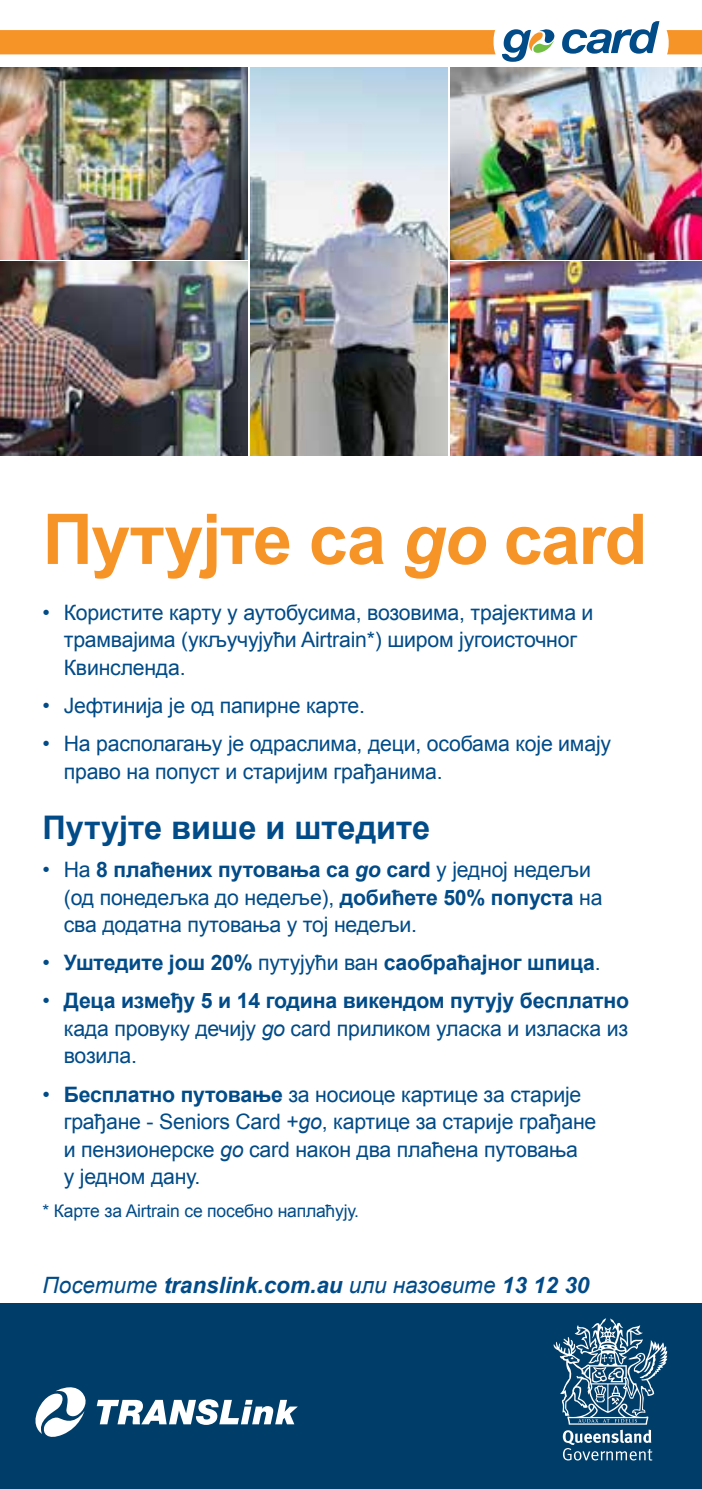
<style>
.page{position:relative;width:702px;height:1489px;background:#fff}
.page>*{position:absolute;margin:0;border:0;box-sizing:border-box;transform-origin:0 0}
.t1{font:700 70px "Arial";letter-spacing:-.02em;color:#f79428}
.t2{font:700 32.5px "Arial";color:#004b88}
.t3{font:italic 700 22.5px "Arial";color:#004b88}
.t4{font:21.25px/27.5px "Arial";letter-spacing:-.01em;color:#004b88}
.t5{font:700 21.25px "Arial";letter-spacing:-.01em;color:#004b88}
.t6{font:17.5px "Arial";letter-spacing:-.01em;color:#004b88}
.s1{font-style:italic}
.s2{font-weight:700}
.s3{font-weight:700;font-style:italic}
.s4{font-weight:400}
</style>
<div class="page">
<img style="left:0;top:68px;width:247px;height:191px">
<img style="left:450px;top:68px;width:252px;height:191px">
<img style="left:450px;top:262px;width:252px;height:193px">
<img style="left:0;top:262px;width:247px;height:193px">
<img style="left:250px;top:68px;width:197px;height:387px">
<svg style="left:0;top:21px;width:702px;height:41px"></svg>
<div style="left:0;top:1302px;width:702px;height:186px;background:#003e69"></div>
<svg style="left:35px;top:1387px;width:51px;height:50px"></svg>
<svg style="left:97px;top:1399px;width:201px;height:25px"></svg>
<svg style="left:553px;top:1318px;width:114px;height:142px"></svg>
<h1 class="t1" style="left:43px;top:492px;width:606px">Путујте са <span class="s1">go</span> card</h1>
<p class="t4" style="left:64px;top:598px;width:531px;text-indent:-21px">• Користите карту у аутобусима, возовима, трајектима и трамвајима (укључујући Airtrain*) широм југоисточног<br>Квинсленда.</p>
<p class="t4" style="left:43px;top:692px;width:324px">• Јефтинија је од папирне карте.</p>
<p class="t4" style="left:64px;top:730px;width:549px;text-indent:-21px">• На располагању је одраслима, деци, особама које имају право на попуст и старијим грађанима.</p>
<h2 class="t2" style="left:43px;top:805px;width:389px">Путујте више и штедите</h2>
<p class="t4" style="left:64px;top:856px;width:540px;text-indent:-21px">• На <span class="s2">8 плаћених путовања са</span> <span class="s3">go</span> <span class="s2">card</span> у једној недељи (од понедељка до недеље), <span class="s2">добићете 50% попуста</span> на сва додатна путовања у тој недељи.</p>
<p class="t5" style="left:43px;top:948px;width:559px"><span class="s4">•</span> Уштедите још 20% <span class="s4">путујући ван</span> саобраћајног шпица<span class="s4">.</span></p>
<p class="t4" style="left:64px;top:987px;width:567px;text-align:justify;text-indent:-21px">• <span class="s2">Деца између 5 и 14 година викендом путују бесплатно </span>када провуку дечију <span class="s1">go</span> card приликом уласка и изласка из возила.</p>
<p class="t4" style="left:64px;top:1080px;width:534px;text-indent:-21px">• <span class="s2">Бесплатно путовање</span> за носиоце картице за старије грађане - Seniors Card +<span class="s1">go</span>, картице за старије грађане и пензионерске <span class="s1">go</span> card након два плаћена путовања<br>у једном дану.</p>
<p class="t6" style="left:43px;top:1198px;width:318px">* Карте за Airtrain се посебно наплаћују.</p>
<p class="t3" style="left:43px;top:1269px;width:548px"><span class="s4">Посетите</span> translink.com.au <span class="s4">или назовите</span> 13 12 30</p>
</div>
